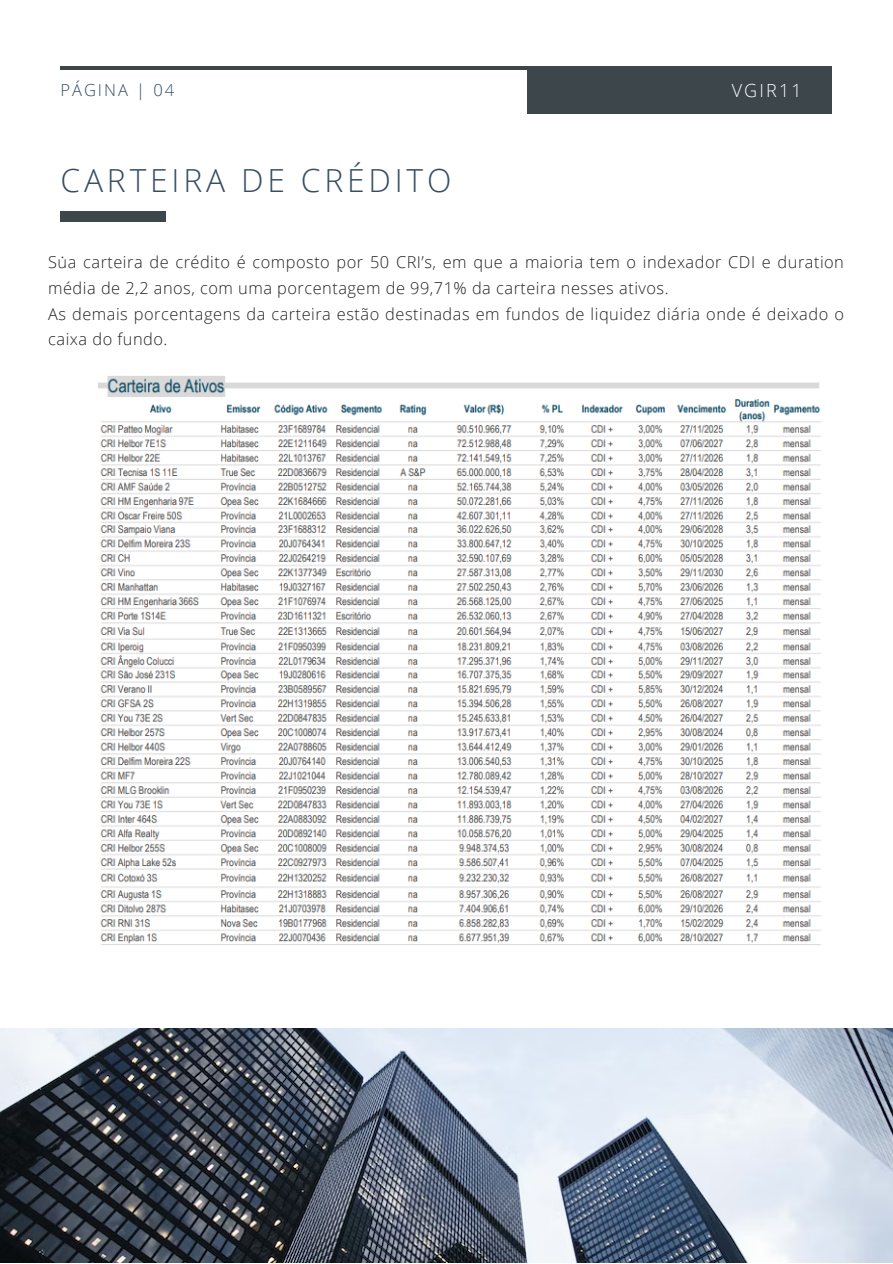
<style>
.page{position:relative;width:893px;height:1264px;background:#fff}
.page>*{position:absolute;margin:0;border:0;box-sizing:border-box;transform-origin:0 0}
.t1{font:300 31.8px "Open Sans";letter-spacing:.12em;color:#364d62}
.t2{font:300 18px "Open Sans";letter-spacing:.12em;color:#fff}
.t3{font:300 18px "Open Sans";color:#222}
.t4{font:300 16.5px "Open Sans";letter-spacing:.12em;color:#364d62}
.t5{font:300 16.35px/25.8px "Open Sans";letter-spacing:.03em;color:#222}
</style>
<div class="page">
<hr style="left:60px;top:66px;width:770px;height:4px;background:#3d464a">
<div style="left:527px;top:66px;width:305px;height:47px;background:#3d464a"></div>
<img style="left:0;top:1028px;width:892px;height:234px">
<div style="left:60px;top:212px;width:106px;height:10px;background:#3d464a"></div>
<img style="left:98px;top:376px;width:723px;height:569px">
<p class="t4" style="left:60px;top:79px;width:115px">PÁGINA | 04</p>
<p class="t2" style="left:731px;top:78px;width:72px">VGIR11</p>
<p class="t1" style="left:60px;top:158px;width:392px">CARTEIRA DE CRÉDITO</p>
<p class="t5" style="left:48px;top:248px;width:797px">Sua carteira de crédito é composto por 50 CRI’s, em que a maioria tem o indexador CDI e duration média de 2,2 anos, com uma porcentagem de 99,71% da carteira nesses ativos.</p>
<p class="t5" style="left:48px;top:300px;width:797px">As demais porcentagens da carteira estão destinadas em fundos de liquidez diária onde é deixado o caixa do fundo.</p>
<p class="t3" style="left:60px;top:239px;width:6px">.</p>
</div>
